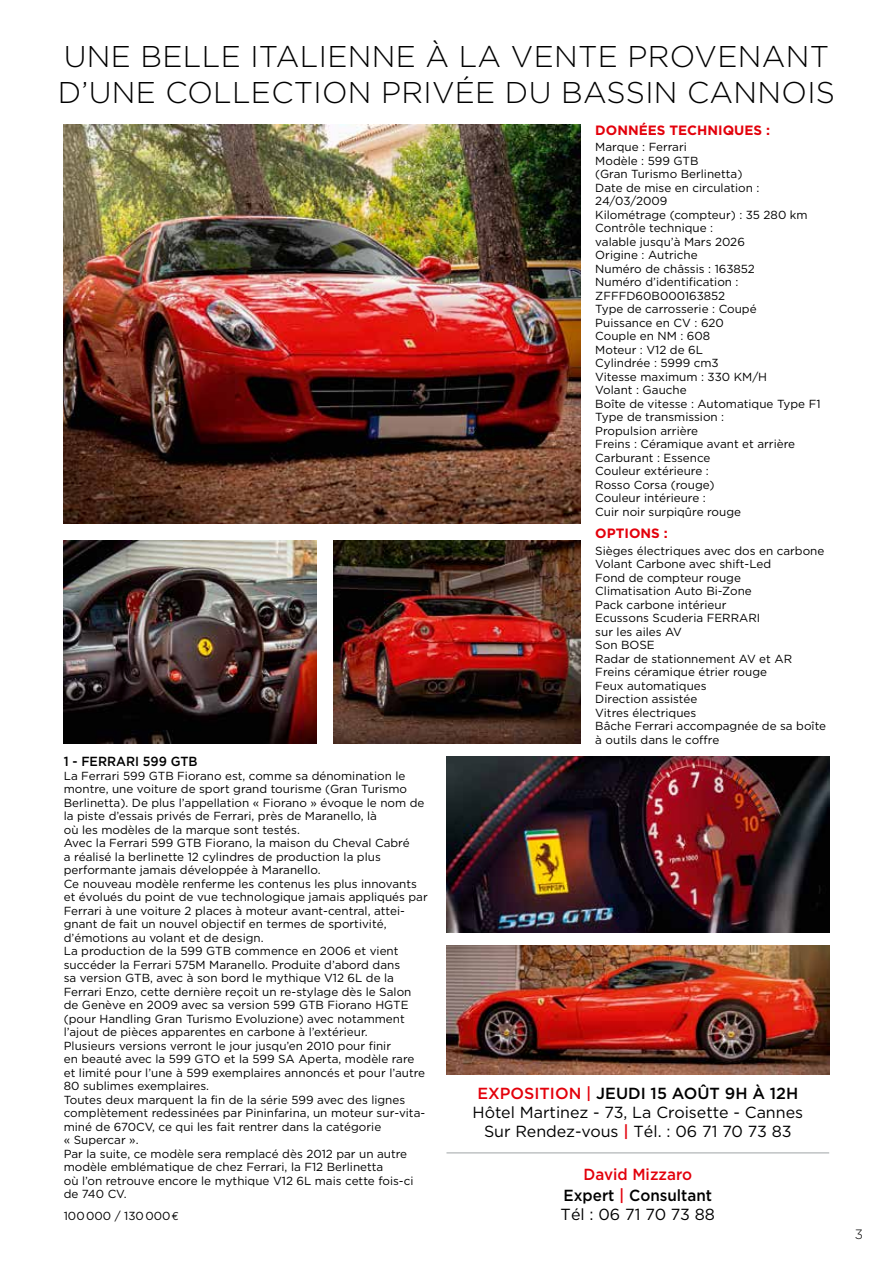
<style>
.page{position:relative;width:893px;height:1263px;background:#fff}
.page>*{position:absolute;margin:0;border:0;box-sizing:border-box;transform-origin:0 0}
.t1{font:300 30px/36px "Gotham";letter-spacing:.01em;color:#000}
.t2{font:16.05px/19.2px "Gotham";color:#000;text-align:center}
.t3{font:500 16.05px/21px "Gotham";color:#000;text-align:center;scale:.95 1}
.t4{font:700 13.5px "Gotham";color:#e3000b}
.t5{font:300 13.5px "Gotham";color:#000}
.t6{font:500 13.2px "Gotham";color:#000;scale:.95 1}
.t7{font:11.7px/13.5px "Gotham";color:#000}
.s1{font-family:"Euro Mono"}
.s2{font-weight:500;color:#e3000b}
.s3{font-weight:500}
.s4{color:#e3000b}
</style>
<div class="page">
<hr style="left:446px;top:1152px;width:383px;height:1px;background:#a0a5a7">
<img style="left:64px;top:125px;width:516px;height:398px">
<img style="left:446px;top:945px;width:383px;height:129px">
<img style="left:446px;top:757px;width:383px;height:175px">
<img style="left:334px;top:541px;width:246px;height:203px">
<img style="left:64px;top:541px;width:252px;height:203px">
<h1 class="t1" style="left:58px;top:38px;width:779px">UNE BELLE ITALIENNE À LA VENTE PROVENANT<br>D’UNE COLLECTION PRIVÉE DU BASSIN CANNOIS</h1>
<p class="t6" style="left:64px;top:754px;width:142px">1 - FERRARI 599 GTB</p>
<p class="t7" style="left:64px;top:769px;width:365px">La Ferrari 599 GTB Fiorano est, comme sa dénomination le montre, une voiture de sport grand tourisme (Gran Turismo Berlinetta). De plus l’appellation « Fiorano » évoque le nom de la piste d’essais privés de Ferrari, près de Maranello, là<br>où les modèles de la marque sont testés.<br>Avec la Ferrari 599 GTB Fiorano, la maison du Cheval Cabré<br>a réalisé la berlinette 12 cylindres de production la plus performante jamais développée à Maranello.<br>Ce nouveau modèle renferme les contenus les plus innovants et évolués du point de vue technologique jamais appliqués par Ferrari à une voiture 2 places à moteur avant-central, attei&shy;gnant de fait un nouvel objectif en termes de sportivité, d’émotions au volant et de design.<br>La production de la 599 GTB commence en 2006 et vient succéder la Ferrari 575M Maranello. Produite d’abord dans<br>sa version GTB, avec à son bord le mythique V12 6L de la Ferrari Enzo, cette dernière reçoit un re-stylage dès le Salon de Genève en 2009 avec sa version 599 GTB Fiorano HGTE (pour Handling Gran Turismo Evoluzione) avec notamment l’ajout de pièces apparentes en carbone à l’extérieur.<br>Plusieurs versions verront le jour jusqu’en 2010 pour finir<br>en beauté avec la 599 GTO et la 599 SA Aperta, modèle rare et limité pour l’une à 599 exemplaires annoncés et pour l’autre 80 sublimes exemplaires.<br>Toutes deux marquent la fin de la série 599 avec des lignes complètement redessinées par Pininfarina, un moteur sur-vita&shy;miné de 670CV, ce qui les fait rentrer dans la catégorie<br>« Supercar ».<br>Par la suite, ce modèle sera remplacé dès 2012 par un autre modèle emblématique de chez Ferrari, la F12 Berlinetta<br>où l’on retrouve encore le mythique V12 6L mais cette fois-ci de 740 CV.</p>
<p class="t7" style="left:64px;top:1209px;width:117px">100000 / 130000<span class="s1">€</span></p>
<p class="t4" style="left:595px;top:122px;width:176px">DONNÉES TECHNIQUES :</p>
<p class="t7" style="left:595px;top:140px;width:227px">Marque : Ferrari<br>Modèle : 599 GTB<br>(Gran Turismo Berlinetta)<br>Date de mise en circulation :<br>24/03/2009<br>Kilométrage (compteur) : 35 280 km<br>Contrôle technique :<br>valable jusqu’à Mars 2026<br>Origine : Autriche<br>Numéro de châssis : 163852<br>Numéro d’identification :<br>ZFFFD60B000163852<br>Type de carrosserie : Coupé<br>Puissance en CV : 620<br>Couple en NM : 608<br>Moteur : V12 de 6L<br>Cylindrée : 5999 cm3<br>Vitesse maximum : 330 KM/H<br>Volant : Gauche<br>Boîte de vitesse : Automatique Type F1<br>Type de transmission :<br>Propulsion arrière<br>Freins : Céramique avant et arrière<br>Carburant : Essence<br>Couleur extérieure :<br>Rosso Corsa (rouge)<br>Couleur intérieure :<br>Cuir noir surpiqûre rouge</p>
<p class="t4" style="left:595px;top:526px;width:74px">OPTIONS :</p>
<p class="t7" style="left:595px;top:544px;width:232px">Sièges électriques avec dos en carbone<br>Volant Carbone avec shift-Led<br>Fond de compteur rouge<br>Climatisation Auto Bi-Zone<br>Pack carbone intérieur<br>Ecussons Scuderia FERRARI<br>sur les ailes AV<br>Son BOSE<br>Radar de stationnement AV et AR<br>Freins céramique étrier rouge<br>Feux automatiques<br>Direction assistée<br>Vitres électriques<br>Bâche Ferrari accompagnée de sa boîte à outils dans le coffre</p>
<h2 class="t2" style="left:472px;top:1083px;width:332px"><span class="s2">EXPOSITION |</span> <span class="s3">JEUDI 15 AOÛT 9H À 12H<br></span>Hôtel Martinez - 73, La Croisette - Cannes<br>Sur Rendez-vous <span class="s2">|</span> Tél. : 06 71 70 73 83</h2>
<h2 class="t3" style="left:563px;top:1163px;width:158px"><span class="s4">David Mizzaro<br></span>Expert <span class="s4">|</span> Consultant</h2>
<h2 class="t2" style="left:561px;top:1205px;width:156px">Tél : 06 71 70 73 88</h2>
<p class="t5" style="left:855px;top:1227px;width:10px">3</p>
</div>
